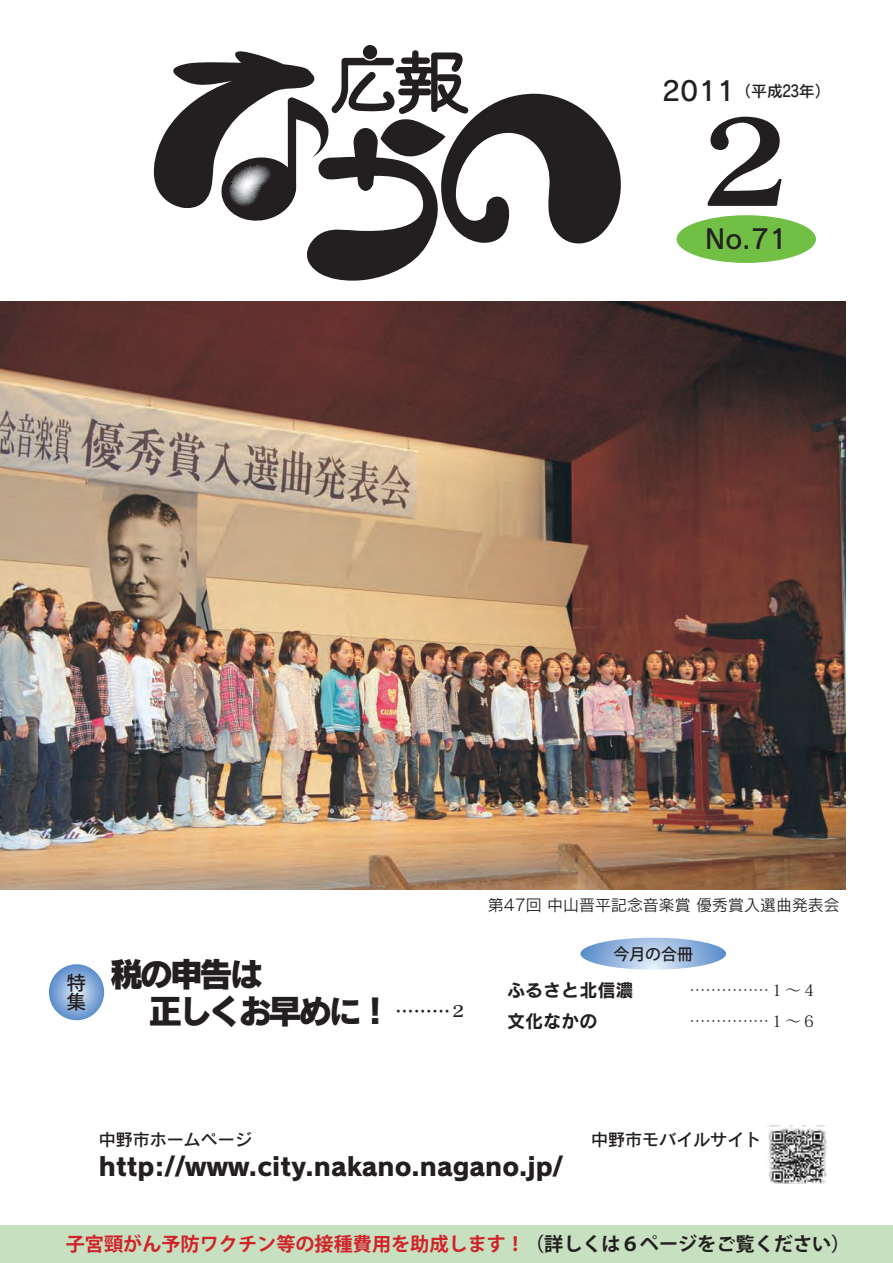
<style>
.page{position:relative;width:893px;height:1263px;background:#fff}
.page>*{position:absolute;margin:0;border:0;box-sizing:border-box;transform-origin:0 0}
.t1{font:117px "Matisse V Pro EB";color:#231f20}
.t2{font:34.05px "Rodin Pro EB";letter-spacing:-.12em;color:#231f20}
.t3{font:26.55px "Rodin Pro DB";color:#231f20}
.t4{font:25.5px "Rodin Pro EB";color:#231f20}
.t5{font:700 19.2px "Koz Go Pro";color:#d1232a}
.t6{font:500 19.2px/19.2px "Koz Go Pro";color:#231f20}
.t7{font:18px "Rodin Pro B";color:#231f20}
.t8{font:16.95px "Rodin Pro DB";color:#231f20}
.t9{font:15.9px "Rodin Pro M";color:#231f20}
.t10{font:15.9px "Koz Min Pro";color:#231f20}
.t11{font:15.9px "Rodin Pro DB";color:#231f20}
.t12{font:500 15.9px "Koz Go Pro";color:#231f20}
.s1{font-size:26.55px}
.s2{color:#231f20}
</style>
<div class="page">
<img style="left:767px;top:1125px;width:60px;height:59px">
<div style="left:677px;top:215px;width:139px;height:48px;background:#71bf44;border-radius:50%"></div>
<svg style="left:580px;top:938px;width:146px;height:32px"></svg>
<svg style="left:153px;top:45px;width:468px;height:236px"></svg>
<div style="left:0;top:1225px;width:893px;height:38px;background:#c7e0bf"></div>
<svg style="left:49px;top:964px;width:55px;height:56px;background:#89adda"></svg>
<img style="left:0;top:302px;width:845px;height:588px">
<p class="t11" style="left:662px;top:81px;width:171px"><span class="s1">2011</span>（平成23年）</p>
<p class="t1" style="left:688px;top:85px;width:118px">２</p>
<p class="t3" style="left:705px;top:221px;width:84px">No.71</p>
<p class="t6" style="left:67px;top:974px;width:20px">特集</p>
<p class="t2" style="left:109px;top:950px;width:155px">税の申告は</p>
<p class="t2" style="left:148px;top:987px;width:319px">正しくお早めに！ <sup>………</sup><sup>２</sup></p>
<p class="t9" style="left:488px;top:894px;width:353px">第47回 中山晋平記念音楽賞 優秀賞入選曲発表会</p>
<p class="t12" style="left:613px;top:944px;width:81px">今月の合冊</p>
<p class="t7" style="left:507px;top:978px;width:128px">ふるさと北信濃</p>
<p class="t7" style="left:507px;top:1009px;width:92px">文化なかの</p>
<p class="t10" style="left:689px;top:979px;width:129px">……………１～４</p>
<p class="t10" style="left:689px;top:1010px;width:129px">……………１～６</p>
<p class="t8" style="left:99px;top:1128px;width:155px">中野市ホームページ</p>
<p class="t4" style="left:99px;top:1149px;width:466px">http://www.city.nakano.nagano.jp/</p>
<p class="t8" style="left:591px;top:1128px;width:172px">中野市モバイルサイト</p>
<p class="t5" style="left:47px;top:1231px;width:805px"><span class="s2">　</span>子宮頸がん予防ワクチン等の接種費用を助成します！<span class="s2">（詳しくは６ページをご覧ください）</span></p>
</div>
